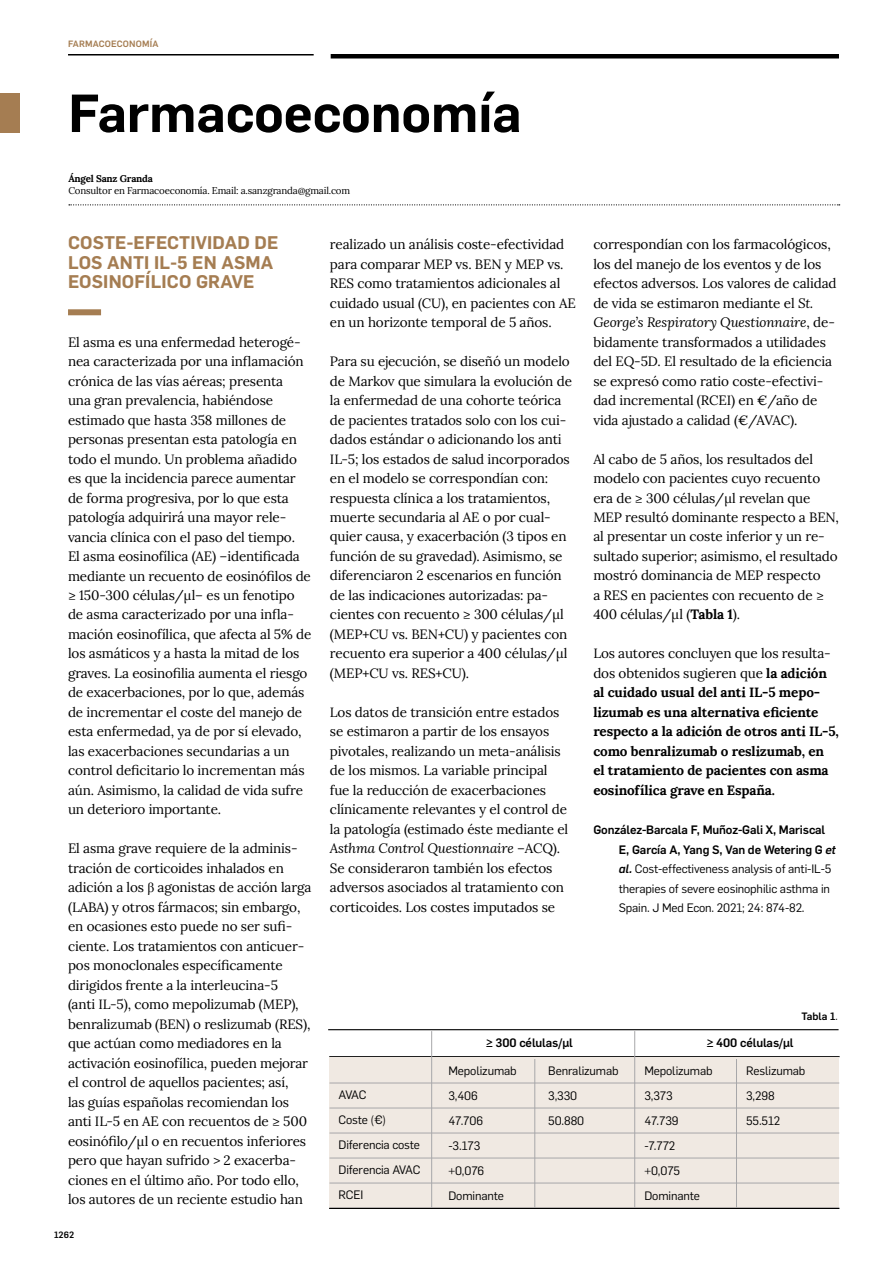
<style>
.page{position:relative;width:893px;height:1263px;background:#fff}
.page>*{position:absolute;margin:0;border:0;box-sizing:border-box;transform-origin:0 0}
.t1{font:600 52.5px "Flama";color:#000}
.t2{font:600 18px/19.5px "Flama";letter-spacing:.01em;color:#a57d52}
.t3{font:13.5px/19.5px "Lora";letter-spacing:-.01em;color:#000}
.t4{font:700 13.5px/19.5px "Lora";letter-spacing:-.01em;color:#000}
.t5{font:12px/25px "Flama";letter-spacing:-.01em;color:#000}
.t6{font:500 12px "Flama";letter-spacing:-.01em;color:#000}
.t7{font:500 10.5px "Flama";color:#000}
.t8{font:9.75px "Lora";letter-spacing:-.02em;color:#000}
.t9{font:700 9.75px "Lora";letter-spacing:-.02em;color:#000}
.t10{font:500 9px "Flama";letter-spacing:.02em;color:#a57d52}
.t11{font:500 9px "Flama";color:#000}
.s1{font-family:"Times New Roman"}
.s2{font-style:italic}
.s3{font-weight:700}
.s4{font-weight:400}
.s5{font-weight:500}
.s6{font-weight:500;font-style:italic}
</style>
<div class="page">
<div style="left:331px;top:54px;width:508px;height:5px;background:#000"></div>
<hr style="left:68px;top:54px;width:246px;height:2px;background:#000">
<div style="left:68px;top:309px;width:33px;height:6px;background:#a57d52"></div>
<svg style="left:69px;top:204px;width:771px;height:1px"></svg>
<div style="left:0;top:93px;width:19px;height:39px;background:#a57d52"></div>
<hr style="left:329px;top:1056px;width:511px;height:1px;background:#000">
<div style="left:329px;top:1057px;width:510px;height:151px;background:#f0e9e2"></div>
<hr style="left:329px;top:1083px;width:510px;height:1px;background:#a7a7a9">
<hr style="left:329px;top:1108px;width:510px;height:1px;background:#a7a7a9">
<hr style="left:329px;top:1133px;width:510px;height:1px;background:#a7a7a9">
<hr style="left:329px;top:1158px;width:510px;height:1px;background:#a7a7a9">
<hr style="left:329px;top:1183px;width:510px;height:1px;background:#a7a7a9">
<hr style="left:328px;top:1029px;width:510px;height:1px;background:#000">
<hr style="left:329px;top:1208px;width:510px;height:1px;background:#000">
<hr style="left:535px;top:1059px;width:1px;height:149px;background:#a7a7a9">
<hr style="left:634px;top:1031px;width:1px;height:177px;background:#a7a7a9">
<hr style="left:736px;top:1059px;width:1px;height:149px;background:#a7a7a9">
<hr style="left:431px;top:1031px;width:1px;height:177px;background:#a7a7a9">
<p class="t10" style="left:68px;top:37px;width:92px">FARMACOECONOMÍA</p>
<h1 class="t1" style="left:68px;top:75px;width:455px">Farmacoeconomía</h1>
<p class="t9" style="left:68px;top:170px;width:86px">Ángel Sanz Granda</p>
<p class="t8" style="left:68px;top:183px;width:283px">Consultor en Farmacoeconomía. Email: a.sanzgranda@gmail.com</p>
<h2 class="t2" style="left:68px;top:232px;width:212px">COSTE-EFECTIVIDAD DE<br>LOS ANTI IL-5 EN ASMA<br>EOSINOFÍLICO GRAVE</h2>
<p class="t3" style="left:68px;top:331px;width:245px">El asma es una enfermedad heterogé&shy;nea caracterizada por una inflamación crónica de las vías aéreas; presenta<br>una gran prevalencia, habiéndose estimado que hasta 358 millones de personas presentan esta patología en todo el mundo. Un problema añadido es que la incidencia parece aumentar de forma progresiva, por lo que esta patología adquirirá una mayor rele&shy;vancia clínica con el paso del tiempo.<br>El asma eosinofílica (AE) –identificada mediante un recuento de eosinófilos de ≥ 150-300 células/μl– es un fenotipo de asma caracterizado por una infla&shy;mación eosinofílica, que afecta al 5% de los asmáticos y a hasta la mitad de los graves. La eosinofilia aumenta el riesgo de exacerbaciones, por lo que, además de incrementar el coste del manejo de esta enfermedad, ya de por sí elevado, las exacerbaciones secundarias a un control deficitario lo incrementan más aún. Asimismo, la calidad de vida sufre un deterioro importante.</p>
<p class="t3" style="left:68px;top:838px;width:245px">El asma grave requiere de la adminis&shy;tración de corticoides inhalados en adición a los <span class="s1">β</span> agonistas de acción larga (LABA) y otros fármacos; sin embargo, en ocasiones esto puede no ser sufi&shy;ciente. Los tratamientos con anticuer&shy;pos monoclonales específicamente dirigidos frente a la interleucina-5<br>(anti IL-5), como mepolizumab (MEP), benralizumab (BEN) o reslizumab (RES), que actúan como mediadores en la activación eosinofílica, pueden mejorar el control de aquellos pacientes; así,<br>las guías españolas recomiendan los anti IL-5 en AE con recuentos de ≥ 500 eosinófilo/μl o en recuentos inferiores pero que hayan sufrido &gt; 2 exacerba&shy;ciones en el último año. Por todo ello, los autores de un reciente estudio han</p>
<p class="t11" style="left:54px;top:1228px;width:22px">1262</p>
<p class="t3" style="left:330px;top:234px;width:247px">realizado un análisis coste-efectividad para comparar MEP vs. BEN y MEP vs.<br>RES como tratamientos adicionales al cuidado usual (CU), en pacientes con AE en un horizonte temporal de 5 años.</p>
<p class="t3" style="left:330px;top:351px;width:244px">Para su ejecución, se diseñó un modelo de Markov que simulara la evolución de la enfermedad de una cohorte teórica de pacientes tratados solo con los cui&shy;dados estándar o adicionando los anti IL-5; los estados de salud incorporados en el modelo se correspondían con: respuesta clínica a los tratamientos, muerte secundaria al AE o por cual&shy;quier causa, y exacerbación (3 tipos en función de su gravedad). Asimismo, se diferenciaron 2 escenarios en función de las indicaciones autorizadas: pa&shy;cientes con recuento ≥ 300 células/μl (MEP+CU vs. BEN+CU) y pacientes con recuento era superior a 400 células/μl (MEP+CU vs. RES+CU).</p>
<p class="t3" style="left:330px;top:701px;width:240px">Los datos de transición entre estados se estimaron a partir de los ensayos pivotales, realizando un meta-análisis de los mismos. La variable principal fue la reducción de exacerbaciones clínicamente relevantes y el control de la patología (estimado éste mediante el <span class="s2">Asthma Control Questionnaire</span> –ACQ).<br>Se consideraron también los efectos adversos asociados al tratamiento con corticoides. Los costes imputados se</p>
<p class="t3" style="left:593px;top:234px;width:245px">correspondían con los farmacológicos, los del manejo de los eventos y de los efectos adversos. Los valores de calidad de vida se estimaron mediante el <span class="s2">St.<br>George’s Respiratory Questionnaire</span>, de&shy;bidamente transformados a utilidades del EQ-5D. El resultado de la eficiencia se expresó como ratio coste-efectivi&shy;dad incremental (RCEI) en €/año de vida ajustado a calidad (€/AVAC).</p>
<p class="t3" style="left:593px;top:448px;width:247px">Al cabo de 5 años, los resultados del modelo con pacientes cuyo recuento era de ≥ 300 células/μl revelan que MEP resultó dominante respecto a BEN, al presentar un coste inferior y un re&shy;sultado superior; asimismo, el resultado mostró dominancia de MEP respecto<br>a RES en pacientes con recuento de ≥ 400 células/μl (<span class="s3">Tabla 1</span>).</p>
<p class="t4" style="left:593px;top:642px;width:247px"><span class="s4">Los autores concluyen que los resulta&shy;dos obtenidos sugieren que</span> la adición al cuidado usual del anti IL-5 mepo&shy;lizumab es una alternativa eficiente respecto a la adición de otros anti IL-5, como benralizumab o reslizumab, en<br>el tratamiento de pacientes con asma eosinofílica grave en España.</p>
<p class="t5" style="left:619px;top:819px;width:219px;line-height:19.5px;text-indent:-26px"><span class="s5">González-Barcala F, Muñoz-Gali X, Mariscal E, García A, Yang S, Van de Wetering G</span> <span class="s6">et al.</span> Cost-effectiveness analysis of anti-IL-5 therapies of severe eosinophilic asthma in Spain. J Med Econ. 2021; 24: 874-82.</p>
<p class="t7" style="left:801px;top:1008px;width:38px">Tabla 1<span class="s4">.</span></p>
<p class="t5" style="left:338px;top:1082px;width:83px">AVAC<br>Coste (€)<br>Diferencia coste<br>Diferencia AVAC<br>RCEI</p>
<p class="t6" style="left:486px;top:1034px;width:88px">≥ 300 células/μl</p>
<p class="t6" style="left:707px;top:1034px;width:88px">≥ 400 células/μl</p>
<p class="t5" style="left:448px;top:1057px;width:70px">Mepolizumab<br>3,406<br>47.706 -3.173 +0,076<br>Dominante</p>
<p class="t5" style="left:548px;top:1057px;width:72px">Benralizumab<br>3,330<br>50.880</p>
<p class="t5" style="left:746px;top:1057px;width:61px">Reslizumab<br>3,298<br>55.512</p>
<p class="t5" style="left:644px;top:1057px;width:70px">Mepolizumab<br>3,373<br>47.739<br>-7.772 +0,075<br>Dominante</p>
</div>
